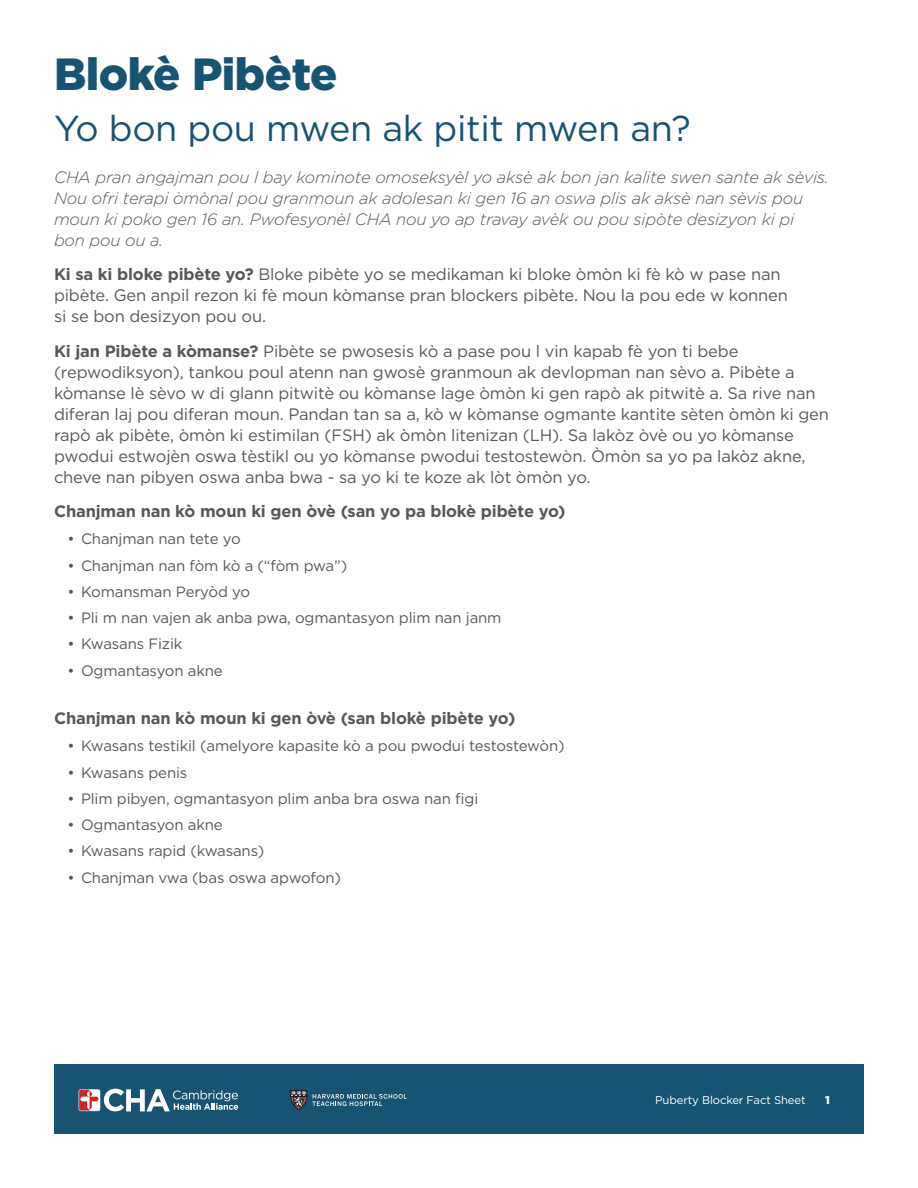
<style>
.page{position:relative;width:918px;height:1188px;background:#fff}
.page>*{position:absolute;margin:0;border:0;box-sizing:border-box;transform-origin:0 0}
.t1{font:900 45px "Gotham";letter-spacing:-.01em;color:#175473}
.t2{font:36px "Gotham";letter-spacing:-.01em;color:#175473}
.Body{font:16.5px/21px "Gotham";letter-spacing:-.01em;color:#57585a}
.Body-2{font:italic 300 16.5px/21px "Gotham";letter-spacing:-.01em;color:#57585a}
.Body-3{font:700 16.5px "Gotham";letter-spacing:-.01em;color:#57585a}
.t3{font:15px "Gotham";letter-spacing:-.01em;color:#57585a}
.t4{font:11.25px "Gotham";letter-spacing:-.01em;color:#fff}
.t5{font:900 11.25px "Gotham";color:#fff}
.s1{font-weight:700}
</style>
<div class="page">
<div style="left:54px;top:1065px;width:810px;height:69px;background:#175473"></div>
<svg style="left:79px;top:1089px;width:159px;height:22px"></svg>
<svg style="left:291px;top:1090px;width:116px;height:20px"></svg>
<p class="t1" style="left:54px;top:43px;width:285px">Blokè Pibète</p>
<p class="t2" style="left:54px;top:105px;width:638px">Yo bon pou mwen ak pitit mwen an?</p>
<p class="Body-2" style="left:54px;top:166px;width:776px">CHA pran angajman pou l bay kominote omoseksyèl yo aksè ak bon jan kalite swen sante ak sèvis.<br>Nou ofri terapi òmònal pou granmoun ak adolesan ki gen 16 an oswa plis ak aksè nan sèvis pou moun ki poko gen 16 an. Pwofesyonèl CHA nou yo ap travay avèk ou pou sipòte desizyon ki pi bon pou ou a.</p>
<p class="Body" style="left:54px;top:264px;width:736px"><span class="s1">Ki sa ki bloke pibète yo?</span> Bloke pibète yo se medikaman ki bloke òmòn ki fè kò w pase nan pibète. Gen anpil rezon ki fè moun kòmanse pran blockers pibète. Nou la pou ede w konnen si se bon desizyon pou ou.</p>
<p class="Body" style="left:54px;top:340px;width:776px"><span class="s1">Ki jan Pibète a kòmanse?</span> Pibète se pwosesis kò a pase pou l vin kapab fè yon ti bebe (repwodiksyon), tankou poul atenn nan gwosè granmoun ak devlopman nan sèvo a. Pibète a kòmanse lè sèvo w di glann pitwitè ou kòmanse lage òmòn ki gen rapò ak pitwitè a. Sa rive nan diferan laj pou diferan moun. Pandan tan sa a, kò w kòmanse ogmante kantite sèten òmòn ki gen rapò ak pibète, òmòn ki estimilan (FSH) ak òmòn litenizan (LH). Sa lakòz òvè ou yo kòmanse pwodui estwojèn oswa tèstikl ou yo kòmanse pwodui testostewòn. Òmòn sa yo pa lakòz akne, cheve nan pibyen oswa anba bwa - sa yo ki te koze ak lòt òmòn yo.</p>
<p class="Body-3" style="left:54px;top:501px;width:513px">Chanjman nan kò moun ki gen òvè (san yo pa blokè pibète yo)</p>
<p class="t3" style="left:68px;top:530px;width:175px">• Chanjman nan tete yo</p>
<p class="t3" style="left:68px;top:556px;width:281px">• Chanjman nan fòm kò a (“fòm pwa”)</p>
<p class="t3" style="left:68px;top:582px;width:184px">• Komansman Peryòd yo</p>
<p class="t3" style="left:68px;top:608px;width:436px">• Pli m nan vajen ak anba pwa, ogmantasyon plim nan janm</p>
<p class="t3" style="left:68px;top:635px;width:117px">• Kwasans Fizik</p>
<p class="t3" style="left:68px;top:661px;width:157px">• Ogmantasyon akne</p>
<p class="Body-3" style="left:54px;top:708px;width:463px">Chanjman nan kò moun ki gen òvè (san blokè pibète yo)</p>
<p class="t3" style="left:68px;top:737px;width:499px">• Kwasans testikil (amelyore kapasite kò a pou pwodui testostewòn)</p>
<p class="t3" style="left:68px;top:763px;width:121px">• Kwasans penis</p>
<p class="t3" style="left:68px;top:789px;width:412px">• Plim pibyen, ogmantasyon plim anba bra oswa nan figi</p>
<p class="t3" style="left:68px;top:815px;width:157px">• Ogmantasyon akne</p>
<p class="t3" style="left:68px;top:842px;width:198px">• Kwasans rapid (kwasans)</p>
<p class="t3" style="left:68px;top:868px;width:275px">• Chanjman vwa (bas oswa apwofon)</p>
<p class="t4" style="left:655px;top:1093px;width:152px">Puberty Blocker Fact Sheet</p>
<p class="t5" style="left:825px;top:1092px;width:6px">1</p>
</div>
